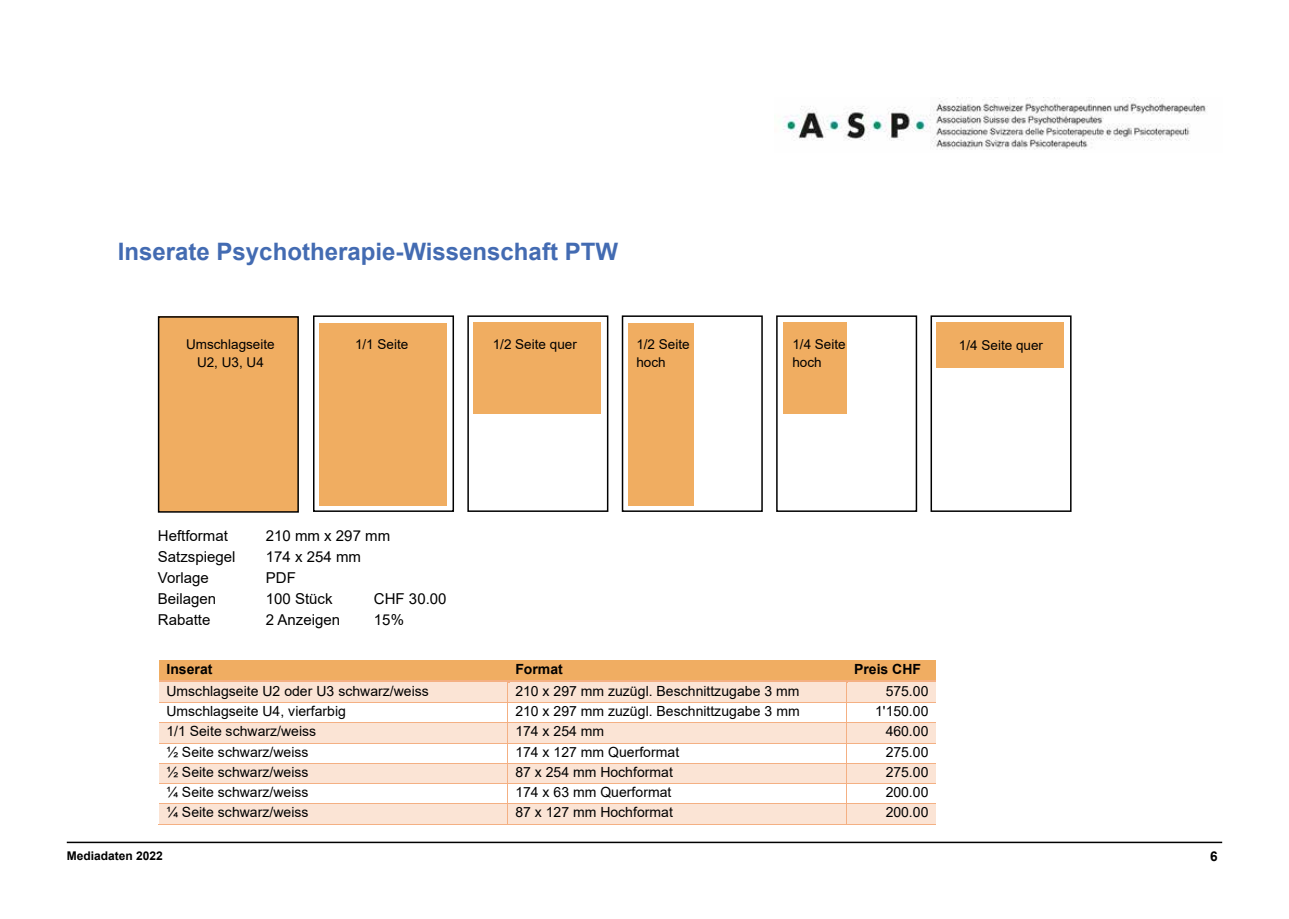
<style>
.page{position:relative;width:1289px;height:919px;background:#fff}
.page>*{position:absolute;margin:0;border:0;box-sizing:border-box;transform-origin:0 0}
.t1{font:700 24px "Arial";color:#436bb2}
.t2{font:15px "Arial";color:#000}
.t3{font:13.95px "Arial";color:#000}
.t4{font:700 13.95px "Arial";color:#000}
.t5{font:13.5px/18px "Arial";color:#000}
.t6{font:700 13.5px "Arial";color:#000}
.t7{font:700 12px "Arial";color:#000}
</style>
<div class="page">
<img style="left:783px;top:98px;width:425px;height:52px">
<hr style="left:67px;top:841px;width:1155px;height:2px;background:#000">
<div style="left:159px;top:317px;width:139px;height:195px;background:#f0ad61"></div>
<div style="left:158px;top:316px;width:141px;height:196px;border:2px solid #000"></div>
<div style="left:313px;top:315px;width:141px;height:197px;border:2px solid #000"></div>
<div style="left:467px;top:315px;width:141px;height:197px;border:2px solid #000"></div>
<div style="left:621px;top:315px;width:141px;height:197px;border:2px solid #000"></div>
<div style="left:776px;top:315px;width:141px;height:197px;border:2px solid #000"></div>
<div style="left:930px;top:315px;width:141px;height:197px;border:2px solid #000"></div>
<div style="left:319px;top:322px;width:128px;height:183px;background:#f0ad61"></div>
<div style="left:473px;top:322px;width:128px;height:92px;background:#f0ad61"></div>
<div style="left:628px;top:322px;width:65px;height:183px;background:#f0ad61"></div>
<div style="left:782px;top:322px;width:64px;height:91px;background:#f0ad61"></div>
<div style="left:936px;top:322px;width:127px;height:46px;background:#f0ad61"></div>
<div style="left:159px;top:660px;width:349px;height:20px;background:#f0ad62"></div>
<div style="left:508px;top:660px;width:338px;height:20px;background:#f0ad62"></div>
<div style="left:846px;top:660px;width:90px;height:20px;background:#f0ad62"></div>
<div style="left:159px;top:682px;width:348px;height:20px;background:#fbe4d5"></div>
<div style="left:508px;top:682px;width:338px;height:20px;background:#fbe4d5"></div>
<div style="left:846px;top:682px;width:90px;height:20px;background:#fbe4d5"></div>
<hr style="left:159px;top:680px;width:348px;height:2px;background:#f4b083">
<hr style="left:510px;top:680px;width:336px;height:2px;background:#f4b083">
<hr style="left:848px;top:680px;width:88px;height:2px;background:#f4b083">
<hr style="left:159px;top:702px;width:348px;height:1px;background:#f4b083">
<hr style="left:508px;top:702px;width:338px;height:1px;background:#f4b083">
<hr style="left:846px;top:702px;width:90px;height:1px;background:#f4b083">
<div style="left:159px;top:723px;width:348px;height:20px;background:#fbe4d5"></div>
<div style="left:508px;top:723px;width:338px;height:20px;background:#fbe4d5"></div>
<div style="left:846px;top:723px;width:90px;height:20px;background:#fbe4d5"></div>
<hr style="left:159px;top:722px;width:348px;height:1px;background:#f4b083">
<hr style="left:508px;top:722px;width:338px;height:1px;background:#f4b083">
<hr style="left:846px;top:722px;width:90px;height:1px;background:#f4b083">
<hr style="left:159px;top:743px;width:348px;height:1px;background:#f4b083">
<hr style="left:508px;top:743px;width:338px;height:1px;background:#f4b083">
<hr style="left:846px;top:743px;width:90px;height:1px;background:#f4b083">
<div style="left:159px;top:763px;width:348px;height:20px;background:#fbe4d5"></div>
<div style="left:508px;top:763px;width:338px;height:20px;background:#fbe4d5"></div>
<div style="left:846px;top:763px;width:90px;height:20px;background:#fbe4d5"></div>
<hr style="left:159px;top:763px;width:348px;height:1px;background:#f4b083">
<hr style="left:508px;top:763px;width:338px;height:1px;background:#f4b083">
<hr style="left:846px;top:763px;width:90px;height:1px;background:#f4b083">
<hr style="left:159px;top:783px;width:348px;height:1px;background:#f4b083">
<hr style="left:508px;top:783px;width:338px;height:1px;background:#f4b083">
<hr style="left:846px;top:783px;width:90px;height:1px;background:#f4b083">
<div style="left:159px;top:804px;width:348px;height:19px;background:#fbe4d5"></div>
<div style="left:508px;top:804px;width:338px;height:19px;background:#fbe4d5"></div>
<div style="left:846px;top:804px;width:90px;height:19px;background:#fbe4d5"></div>
<hr style="left:159px;top:803px;width:348px;height:1px;background:#f4b083">
<hr style="left:508px;top:803px;width:338px;height:1px;background:#f4b083">
<hr style="left:846px;top:803px;width:90px;height:1px;background:#f4b083">
<hr style="left:158px;top:823px;width:349px;height:1px;background:#f4b083">
<svg style="left:507px;top:680px;width:3px;height:144px"></svg>
<hr style="left:508px;top:823px;width:338px;height:1px;background:#f4b083">
<svg style="left:846px;top:680px;width:2px;height:143px"></svg>
<hr style="left:846px;top:823px;width:90px;height:1px;background:#f4b083">
<h1 class="t1" style="left:118px;top:234px;width:501px">Inserate Psychotherapie-Wissenschaft PTW</h1>
<p class="t5" style="left:186px;top:335px;width:90px;text-align:center">Umschlagseite<br>U2, U3, U4</p>
<p class="t5" style="left:355px;top:335px;width:55px">1/1 Seite</p>
<p class="t5" style="left:493px;top:335px;width:86px">1/2 Seite quer</p>
<p class="t5" style="left:636px;top:335px;width:55px">1/2 Seite hoch</p>
<p class="t5" style="left:792px;top:335px;width:55px">1/4 Seite hoch</p>
<p class="t5" style="left:959px;top:336px;width:86px">1/4 Seite quer</p>
<p class="t2" style="left:158px;top:525px;width:72px">Heftformat</p>
<p class="t2" style="left:266px;top:525px;width:126px">210 mm x 297 mm</p>
<p class="t2" style="left:158px;top:546px;width:79px">Satzspiegel</p>
<p class="t2" style="left:266px;top:546px;width:97px">174 x 254 mm</p>
<p class="t2" style="left:158px;top:567px;width:52px">Vorlage</p>
<p class="t2" style="left:266px;top:567px;width:31px">PDF</p>
<p class="t2" style="left:158px;top:588px;width:60px">Beilagen</p>
<p class="t2" style="left:266px;top:588px;width:68px">100 Stück</p>
<p class="t2" style="left:374px;top:588px;width:74px">CHF 30.00</p>
<p class="t2" style="left:158px;top:609px;width:54px">Rabatte</p>
<p class="t2" style="left:266px;top:609px;width:76px">2 Anzeigen</p>
<p class="t2" style="left:374px;top:609px;width:32px">15%</p>
<p class="t4" style="left:166px;top:659px;width:47px">Inserat</p>
<p class="t4" style="left:515px;top:659px;width:49px">Format</p>
<p class="t4" style="left:854px;top:659px;width:68px">Preis CHF</p>
<p class="t3" style="left:166px;top:681px;width:264px">Umschlagseite U2 oder U3 schwarz/weiss</p>
<p class="t3" style="left:515px;top:681px;width:285px">210 x 297 mm zuzügl. Beschnittzugabe 3 mm</p>
<p class="t3" style="left:885px;top:681px;width:44px">575.00</p>
<p class="t3" style="left:166px;top:701px;width:181px">Umschlagseite U4, vierfarbig</p>
<p class="t3" style="left:515px;top:701px;width:286px">210 x 297 mm zuzügl. Beschnittzugabe 3 mm</p>
<p class="t3" style="left:875px;top:701px;width:55px">1'150.00</p>
<p class="t3" style="left:166px;top:721px;width:151px">1/1 Seite schwarz/weiss</p>
<p class="t3" style="left:515px;top:721px;width:90px">174 x 254 mm</p>
<p class="t3" style="left:885px;top:721px;width:44px">460.00</p>
<p class="t3" style="left:166px;top:742px;width:144px">½ Seite schwarz/weiss</p>
<p class="t3" style="left:515px;top:742px;width:165px">174 x 127 mm Querformat</p>
<p class="t3" style="left:885px;top:742px;width:44px">275.00</p>
<p class="t3" style="left:166px;top:762px;width:143px">½ Seite schwarz/weiss</p>
<p class="t3" style="left:515px;top:762px;width:159px">87 x 254 mm Hochformat</p>
<p class="t3" style="left:885px;top:762px;width:44px">275.00</p>
<p class="t3" style="left:166px;top:782px;width:143px">¼ Seite schwarz/weiss</p>
<p class="t3" style="left:515px;top:782px;width:157px">174 x 63 mm Querformat</p>
<p class="t3" style="left:885px;top:782px;width:44px">200.00</p>
<p class="t3" style="left:166px;top:802px;width:143px">¼ Seite schwarz/weiss</p>
<p class="t3" style="left:515px;top:802px;width:159px">87 x 127 mm Hochformat</p>
<p class="t3" style="left:885px;top:802px;width:44px">200.00</p>
<p class="t7" style="left:67px;top:846px;width:98px">Mediadaten 2022</p>
<p class="t6" style="left:1210px;top:846px;width:9px">6</p>
</div>
